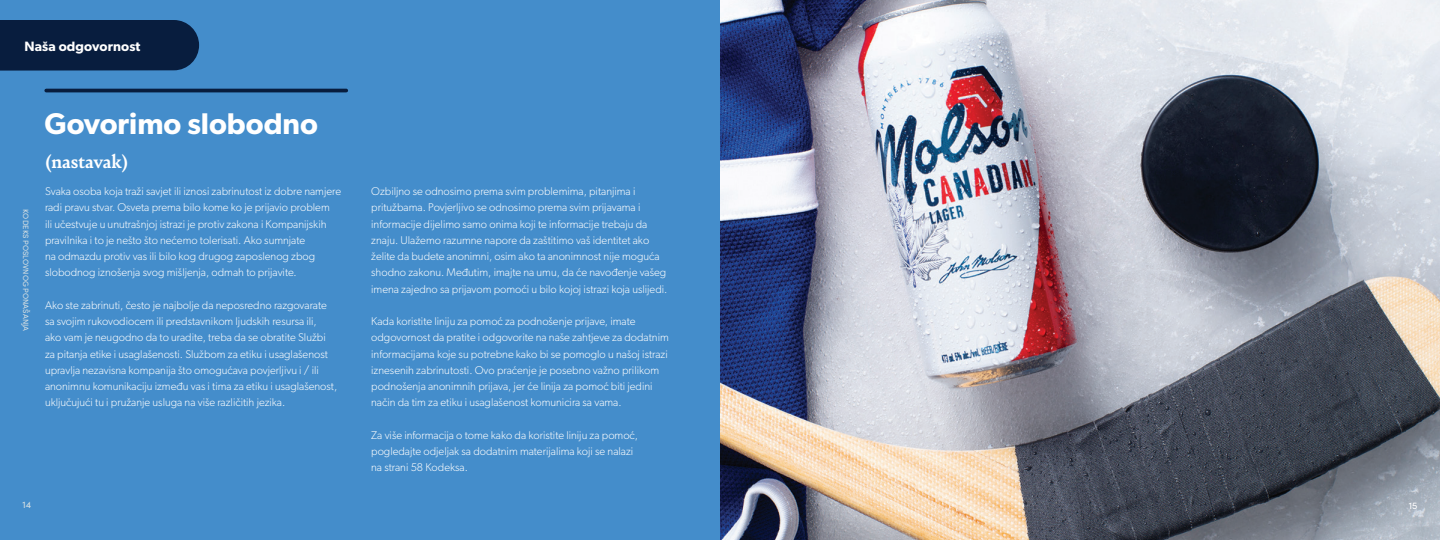
<style>
.page{position:relative;width:1440px;height:540px;background:#fff}
.page>*{position:absolute;margin:0;border:0;box-sizing:border-box;transform-origin:0 0}
.t1{font:600 30px "Gibson";color:#fff}
.t2{font:700 20px "Bely";color:#fff}
.t3{font:600 13.5px "Gibson";letter-spacing:.01em;color:#fff}
.t4{font:300 11.25px/16.2px "Gibson";color:#fff}
.t5{font:9.62px "Sofia Pro";color:#d8e0e2}
.t6{font:9.62px "Sofia Pro";color:#fff}
.t7{font:7.75px "Sofia Pro";letter-spacing:.01em;color:#d8e0e2}
</style>
<div class="page">
<img style="left:721px;top:0;width:719px;height:540px">
<div style="left:0;top:0;width:720px;height:540px;background:#448dcb"></div>
<hr style="left:46px;top:89px;width:300px;height:3px;background:#081d3e">
<div style="left:0;top:20px;width:199px;height:51px;background:#081d3e"></div>
<div style="left:24px;top:40px;width:140px;height:11px;background:#081d3e"></div>
<p class="t3" style="left:24px;top:38px;width:118px">Naša odgovornost</p>
<p class="t7" style="left:32px;top:209px;width:123px;rotate:90deg">KODEKS POSLOVNOG PONAŠANJA</p>
<h1 class="t1" style="left:44px;top:106px;width:275px">Govorimo slobodno</h1>
<h2 class="t2" style="left:44px;top:147px;width:86px">(nastavak)</h2>
<p class="t4" style="left:45px;top:183px;width:298px">Svaka osoba koja traži savjet ili iznosi zabrinutost iz dobre namjere radi pravu stvar. Osveta prema bilo kome ko je prijavio problem<br>ili učestvuje u unutrašnjoj istrazi je protiv zakona i Kompanijskih pravilnika i to je nešto što nećemo tolerisati. Ako sumnjate<br>na odmazdu protiv vas ili bilo kog drugog zaposlenog zbog slobodnog iznošenja svog mišljenja, odmah to prijavite.</p>
<p class="t4" style="left:45px;top:297px;width:294px">Ako ste zabrinuti, često je najbolje da neposredno razgovarate sa svojim rukovodiocem ili predstavnikom ljudskih resursa ili,<br>ako vam je neugodno da to uradite, treba da se obratite Službi za pitanja etike i usaglašenosti. Službom za etiku i usaglašenost upravlja nezavisna kompanija što omogućava povjerljivu i / ili anonimnu komunikaciju između vas i tima za etiku i usaglašenost, uključujući tu i pružanje usluga na više različitih jezika.</p>
<p class="t4" style="left:371px;top:183px;width:298px">Ozbiljno se odnosimo prema svim problemima, pitanjima i pritužbama. Povjerljivo se odnosimo prema svim prijavama i informacije dijelimo samo onima koji te informacije trebaju da znaju. Ulažemo razumne napore da zaštitimo vaš identitet ako želite da budete anonimni, osim ako ta anonimnost nije moguća shodno zakonu. Međutim, imajte na umu, da će navođenje vašeg imena zajedno sa prijavom pomoći u bilo kojoj istrazi koja uslijedi.</p>
<p class="t4" style="left:371px;top:313px;width:299px">Kada koristite liniju za pomoć za podnošenje prijave, imate odgovornost da pratite i odgovorite na naše zahtjeve za dodatnim informacijama koje su potrebne kako bi se pomoglo u našoj istrazi iznesenih zabrinutosti. Ovo praćenje je posebno važno prilikom podnošenja anonimnih prijava, jer će linija za pomoć biti jedini način da tim za etiku i usaglašenost komunicira sa vama.</p>
<p class="t4" style="left:371px;top:427px;width:268px">Za više informacija o tome kako da koristite liniju za pomoć, pogledajte odjeljak sa dodatnim materijalima koji se nalazi na strani 58 Kodeksa.</p>
<p class="t5" style="left:22px;top:498px;width:10px">14</p>
<p class="t6" style="left:1409px;top:499px;width:10px">15</p>
</div>
